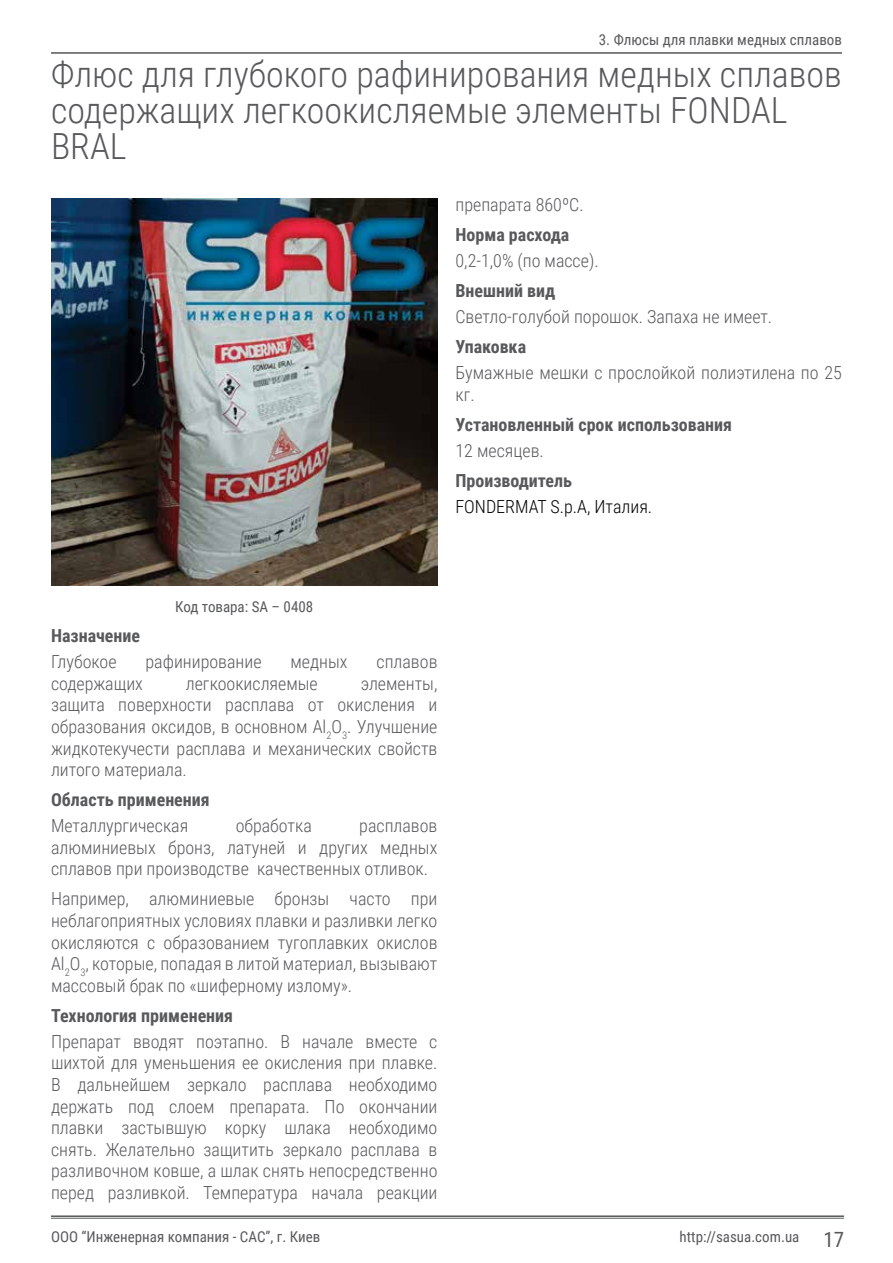
<style>
.page{position:relative;width:893px;height:1263px;background:#fff}
.page>*{position:absolute;margin:0;border:0;box-sizing:border-box;transform-origin:0 0}
.t1{font:300 36px/36px "Roboto Condensed";color:#58595b}
.t2{font:300 18px/21.6px "Roboto Condensed";color:#58595b;text-align:justify}
.t3{font:700 18px "Roboto Condensed";color:#58595b}
.t4{font:300 18px "Roboto Condensed";color:#000}
.t5{font:15px "Roboto Condensed";color:#58595b}
.s1{font-size:21px}
</style>
<div class="page">
<hr style="left:51px;top:1215px;width:793px;height:2px;background:#58595b">
<hr style="left:51px;top:1218px;width:793px;height:1px;background:#58595b">
<hr style="left:51px;top:53px;width:791px;height:1px;background:#000">
<img style="left:51px;top:199px;width:386px;height:387px">
<p class="t5" style="left:599px;top:29px;width:245px">3. Флюсы для плавки медных сплавов</p>
<h1 class="t1" style="left:51px;top:54px;width:792px">Флюс для глубокого рафинирования медных сплавов содержащих легкоокисляемые элементы FONDAL<br>BRAL</h1>
<p class="t2" style="left:455px;top:193px;width:130px">препарата 860ºС.</p>
<p class="t3" style="left:455px;top:222px;width:115px">Норма расхода</p>
<p class="t2" style="left:455px;top:249px;width:145px">0,2-1,0% (по массе).</p>
<p class="t3" style="left:455px;top:278px;width:101px">Внешний вид</p>
<p class="t2" style="left:455px;top:305px;width:318px">Светло-голубой порошок. Запаха не имеет.</p>
<p class="t3" style="left:455px;top:334px;width:72px">Упаковка</p>
<p class="t2" style="left:455px;top:361px;width:388px">Бумажные мешки с прослойкой полиэтилена по 25 кг.</p>
<p class="t3" style="left:455px;top:412px;width:278px">Установленный срок использования</p>
<p class="t2" style="left:455px;top:439px;width:90px">12 месяцев.</p>
<p class="t3" style="left:455px;top:468px;width:118px">Производитель</p>
<p class="t4" style="left:455px;top:494px;width:198px">FONDERMAT S.p.A, Италия.</p>
<p class="t5" style="left:175px;top:596px;width:140px">Код товара: SA – 0408</p>
<p class="t3" style="left:51px;top:623px;width:91px">Назначение</p>
<p class="t2" style="left:51px;top:650px;width:67px">Глубокое</p>
<p class="t2" style="left:146px;top:650px;width:118px">рафинирование</p>
<p class="t2" style="left:290px;top:650px;width:59px">медных</p>
<p class="t2" style="left:377px;top:650px;width:62px">сплавов</p>
<p class="t2" style="left:51px;top:672px;width:93px">содержащих</p>
<p class="t2" style="left:186px;top:672px;width:134px">легкоокисляемые</p>
<p class="t2" style="left:51px;top:672px;width:388px;text-indent:310px">элементы, защита поверхности расплава от окисления и образования оксидов, в основном Аl<sub>2</sub>O<sub>3</sub>. Улучшение жидкотекучести расплава и механических свойств литого материала.</p>
<p class="t3" style="left:51px;top:787px;width:160px">Область применения</p>
<p class="t2" style="left:51px;top:814px;width:139px">Металлургическая</p>
<p class="t2" style="left:236px;top:814px;width:78px">обработка</p>
<p class="t2" style="left:51px;top:814px;width:388px;text-indent:308px">расплавов алюминиевых бронз, латуней и других медных сплавов при производстве качественных отливок.</p>
<p class="t2" style="left:51px;top:888px;width:388px">Например, алюминиевые бронзы часто при неблагоприятных условиях плавки и разливки легко окисляются с образованием тугоплавких окислов Аl<sub>2</sub>O<sub>3</sub>, которые, попадая в литой материал, вызывают массовый брак по «шиферному излому».</p>
<p class="t3" style="left:51px;top:1003px;width:184px">Технология применения</p>
<p class="t2" style="left:51px;top:1030px;width:388px">Препарат вводят поэтапно. В начале вместе с шихтой для уменьшения ее окисления при плавке.<br>В дальнейшем зеркало расплава необходимо держать под слоем препарата. По окончании плавки застывшую корку шлака необходимо снять. Желательно защитить зеркало расплава в разливочном ковше, а шлак снять непосредственно перед разливкой. Температура начала реакции</p>
<p class="t5" style="left:51px;top:1226px;width:271px">ООО “Инженерная компания - САС”, г. Киев</p>
<p class="t5" style="left:680px;top:1226px;width:166px">http://sasua.com.ua <span class="s1">17</span></p>
</div>
